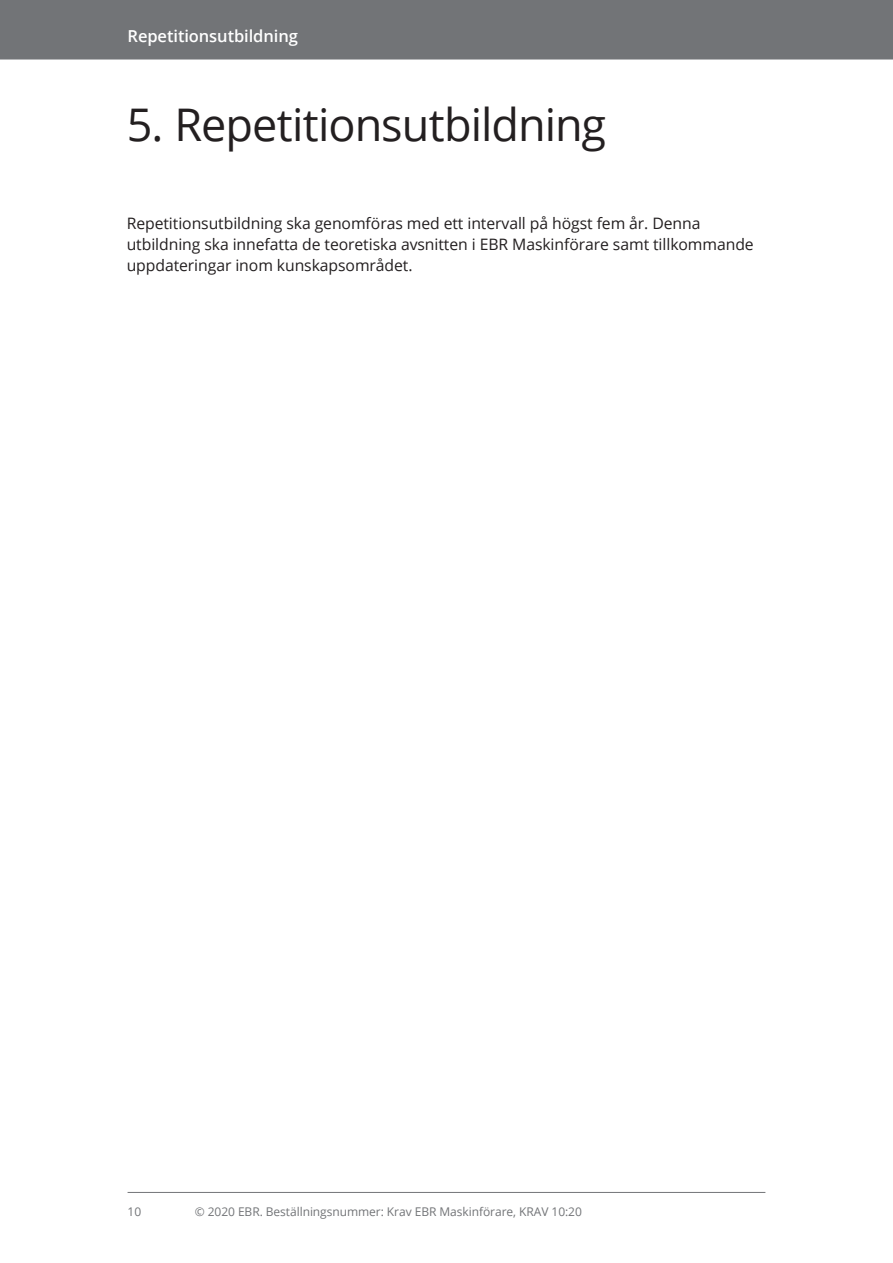
<style>
.page{position:relative;width:893px;height:1263px;background:#fff}
.page>*{position:absolute;margin:0;border:0;box-sizing:border-box;transform-origin:0 0}
.Rubrik_-_H1_-_Nummer{font:45px "Open Sans";letter-spacing:-.02em;color:#231f20}
.Sidhuvud{font:600 16.5px "Open Sans";letter-spacing:-.005em;color:#fff}
.Brödtext{font:15.75px/21px "Open Sans";letter-spacing:-.005em;color:#231f20}
.t1{font:12px "Open Sans";letter-spacing:-.005em;color:#727477}
</style>
<div class="page">
<div style="left:0;top:0;width:893px;height:60px;background:#727477"></div>
<hr style="left:128px;top:1192px;width:637px;height:1px;background:#727477">
<p class="Sidhuvud" style="left:128px;top:25px;width:172px">Repetitionsutbildning</p>
<p class="Rubrik_-_H1_-_Nummer" style="left:127px;top:94px;width:481px">5. Repetitionsutbildning</p>
<p class="Brödtext" style="left:127px;top:212px;width:629px">Repetitionsutbildning ska genomföras med ett intervall på högst fem år. Denna utbildning ska innefatta de teoretiska avsnitten i EBR Maskinförare samt tillkommande uppdateringar inom kunskapsområdet.</p>
<p class="t1" style="left:128px;top:1204px;width:15px">10</p>
<p class="t1" style="left:195px;top:1204px;width:389px">© 2020 EBR. Beställningsnummer: Krav EBR Maskinförare, KRAV 10:20</p>
</div>
